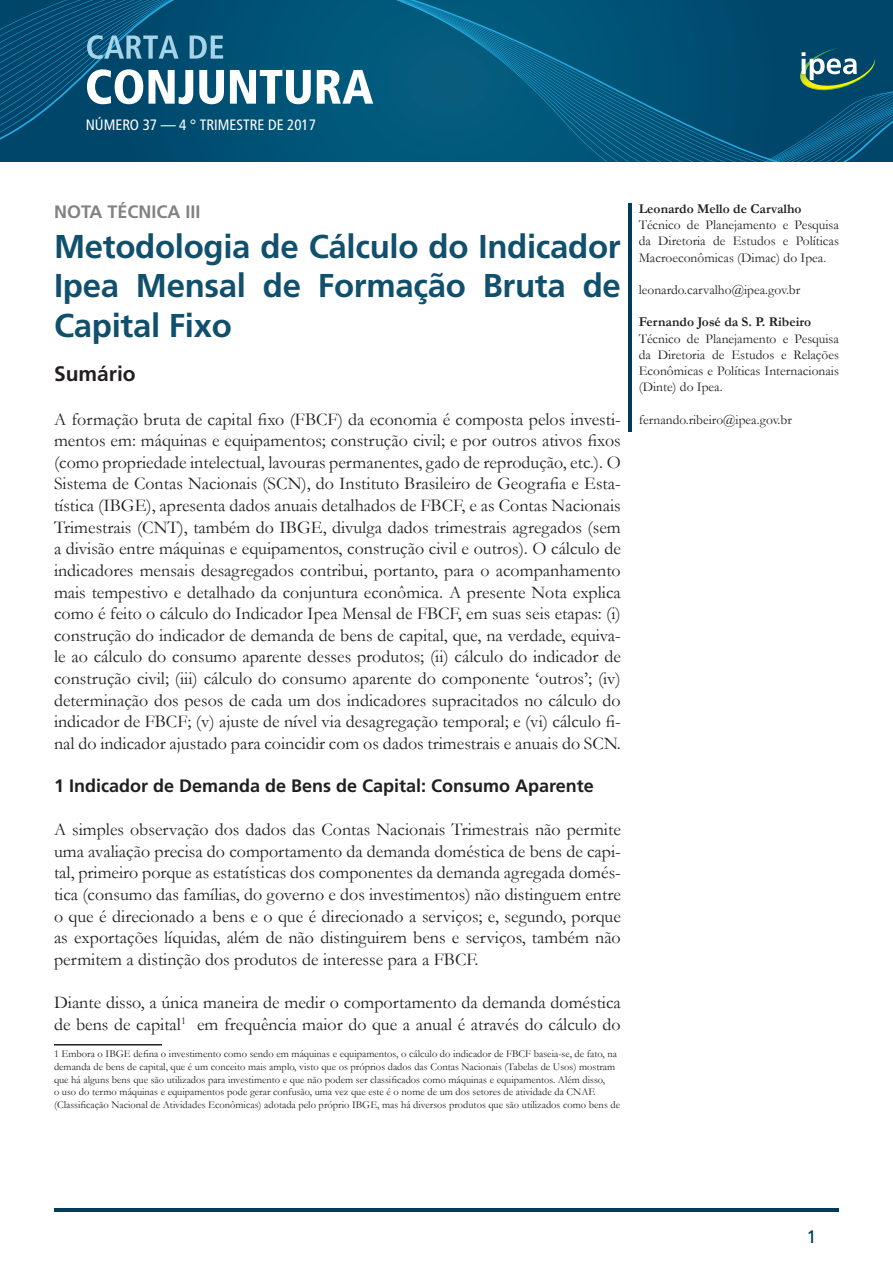
<style>
.page{position:relative;width:893px;height:1263px;background:#fff}
.page>*{position:absolute;margin:0;border:0;box-sizing:border-box;transform-origin:0 0}
.t1{font:33px/39.6px "Frutiger 65 Bold";letter-spacing:-.01em;color:#11506d;text-align:justify}
.t2{font:21px "Frutiger 65 Bold";color:#231f20}
.t3{font:18px/21.6px "Garamond";color:#231f20;text-align:justify}
.t4{font:18px "Frutiger 65 Bold";color:#231f20}
.t5{font:18px "Frutiger 65 Bold";color:#808285}
.t6{font:18px "Frutiger 55 Roman";color:#013d59}
.t7{font:15px "Frutiger 57 Condensed";color:#fff}
.t8{font:13.5px/16.2px "Garamond";color:#231f20;text-align:justify}
.t9{font:700 13.5px "Garamond";color:#231f20}
.t10{font:10.5px/12.6px "Garamond";color:#231f20}
</style>
<div class="page">
<hr style="left:54px;top:1209px;width:785px;height:3px;background:#013d59">
<hr style="left:628px;top:203px;width:3px;height:228px;background:#013d59">
<hr style="left:54px;top:1044px;width:108px;height:1px;background:#231f20">
<svg style="left:0;top:0;width:893px;height:161px;background:#025478"></svg>
<img style="left:799px;top:48px;width:77px;height:42px">
<svg style="left:738px;top:52px;width:119px;height:70px;background:#185872"></svg>
<svg style="left:87px;top:69px;width:56px;height:35px"></svg>
<svg style="left:149px;top:70px;width:44px;height:34px"></svg>
<svg style="left:199px;top:70px;width:25px;height:34px"></svg>
<svg style="left:230px;top:70px;width:81px;height:34px"></svg>
<svg style="left:317px;top:70px;width:56px;height:34px"></svg>
<svg style="left:87px;top:35px;width:92px;height:24px;background:#4584a3"></svg>
<svg style="left:190px;top:36px;width:33px;height:23px"></svg>
<p class="t7" style="left:86px;top:116px;width:232px">NÚMERO 37 — 4 ° TRIMESTRE DE 2017</p>
<p class="t5" style="left:54px;top:201px;width:148px">NOTA TÉCNICA III</p>
<p class="t1" style="left:54px;top:226px;width:568px">Metodologia de Cálculo do Indicador Ipea Mensal de Formação Bruta de Capital Fixo</p>
<p class="t2" style="left:54px;top:362px;width:83px">Sumário</p>
<p class="t3" style="left:54px;top:408px;width:568px">A formação bruta de capital fixo (FBCF) da economia é composta pelos investi&shy;mentos em: máquinas e equipamentos; construção civil; e por outros ativos fixos (como propriedade intelectual, lavouras permanentes, gado de reprodução, etc.). O Sistema de Contas Nacionais (SCN), do Instituto Brasileiro de Geografia e Esta&shy;tística (IBGE), apresenta dados anuais detalhados de FBCF, e as Contas Nacionais Trimestrais (CNT), também do IBGE, divulga dados trimestrais agregados (sem a divisão entre máquinas e equipamentos, construção civil e outros). O cálculo de indicadores mensais desagregados contribui, portanto, para o acompanhamento mais tempestivo e detalhado da conjuntura econômica. A presente Nota explica como é feito o cálculo do Indicador Ipea Mensal de FBCF, em suas seis etapas: (i) construção do indicador de demanda de bens de capital, que, na verdade, equiva&shy;le ao cálculo do consumo aparente desses produtos; (ii) cálculo do indicador de construção civil; (iii) cálculo do consumo aparente do componente ‘outros’; (iv) determinação dos pesos de cada um dos indicadores supracitados no cálculo do indicador de FBCF; (v) ajuste de nível via desagregação temporal; e (vi) cálculo fi&shy;nal do indicador ajustado para coincidir com os dados trimestrais e anuais do SCN.</p>
<p class="t4" style="left:54px;top:775px;width:541px">1 Indicador de Demanda de Bens de Capital: Consumo Aparente</p>
<p class="t3" style="left:54px;top:818px;width:568px">A simples observação dos dados das Contas Nacionais Trimestrais não permite uma avaliação precisa do comportamento da demanda doméstica de bens de capi&shy;tal, primeiro porque as estatísticas dos componentes da demanda agregada domés&shy;tica (consumo das famílias, do governo e dos investimentos) não distinguem entre o que é direcionado a bens e o que é direcionado a serviços; e, segundo, porque as exportações líquidas, além de não distinguirem bens e serviços, também não permitem a distinção dos produtos de interesse para a FBCF.</p>
<p class="t3" style="left:54px;top:991px;width:568px">Diante disso, a única maneira de medir o comportamento da demanda doméstica de bens de capital<sup>1</sup> em frequência maior do que a anual é através do cálculo do</p>
<p class="t10" style="left:54px;top:1047px;width:568px">1 Embora o IBGE defina o investimento como sendo em máquinas e equipamentos, o cálculo do indicador de FBCF baseia-se, de fato, na demanda de bens de capital, que é um conceito mais amplo, visto que os próprios dados das Contas Nacionais (Tabelas de Usos) mostram que há alguns bens que são utilizados para investimento e que não podem ser classificados como máquinas e equipamentos. Além disso,<br>o uso do termo máquinas e equipamentos pode gerar confusão, uma vez que este é o nome de um dos setores de atividade da CNAE (Classificação Nacional de Atividades Econômicas) adotada pelo próprio IBGE, mas há diversos produtos que são utilizados como bens de</p>
<p class="t9" style="left:639px;top:199px;width:164px">Leonardo Mello de Carvalho</p>
<p class="t8" style="left:639px;top:216px;width:202px">Técnico de Planejamento e Pesquisa da Diretoria de Estudos e Políticas Macroeconômicas (Dimac) do Ipea.</p>
<p class="t8" style="left:639px;top:281px;width:163px">leonardo.carvalho@ipea.gov.br</p>
<p class="t9" style="left:639px;top:313px;width:174px">Fernando José da S. P. Ribeiro</p>
<p class="t8" style="left:639px;top:330px;width:202px">Técnico de Planejamento e Pesquisa da Diretoria de Estudos e Relações Econômicas e Políticas Internacionais (Dinte) do Ipea.</p>
<p class="t8" style="left:639px;top:411px;width:155px">fernando.ribeiro@ipea.gov.br</p>
<p class="t6" style="left:806px;top:1226px;width:12px">1</p>
</div>
